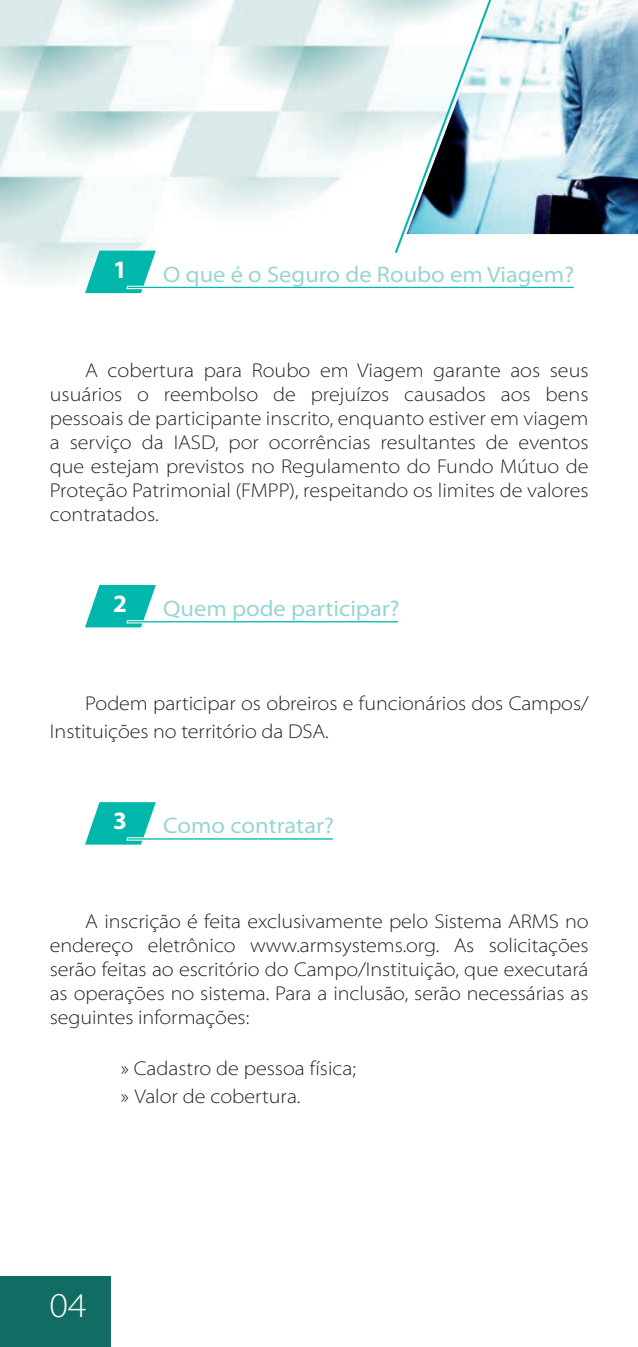
<style>
.page{position:relative;width:638px;height:1347px;background:#fff}
.page>*{position:absolute;margin:0;border:0;box-sizing:border-box;transform-origin:0 0}
.t1{font:300 semi-expanded 35px "Myriad Pro";color:#fff}
.t2{font:700 25px "Myriad Pro";color:#fff}
.t3{font:semi-expanded 22.5px "Myriad Pro";color:#96d5d2}
.t4{font:300 semi-expanded 20px/24px "Myriad Pro";letter-spacing:-.005em;color:#231f20;text-align:justify}
</style>
<div class="page">
<img style="left:0;top:0;width:558px;height:845px">
<div style="left:0;top:1276px;width:111px;height:70px;background:#116c64"></div>
<svg style="left:85px;top:251px;width:489px;height:42px"></svg>
<svg style="left:85px;top:585px;width:71px;height:42px"></svg>
<hr style="left:127px;top:621px;width:271px;height:1px;background:#00b7ac">
<svg style="left:393px;top:0;width:141px;height:255px"></svg>
<img style="left:406px;top:0;width:232px;height:234px">
<svg style="left:85px;top:802px;width:71px;height:42px"></svg>
<hr style="left:127px;top:838px;width:206px;height:1px;background:#00b7ac">
<p class="t2" style="left:113px;top:255px;width:15px">1</p>
<p class="t3" style="left:163px;top:262px;width:412px">O que é o Seguro de Roubo em Viagem?</p>
<p class="t4" style="left:50px;top:358px;width:540px;text-indent:35px">A cobertura para Roubo em Viagem garante aos seus usuários o reembolso de prejuízos causados aos bens pessoais de participante inscrito, enquanto estiver em viagem a serviço da IASD, por ocorrências resultantes de eventos que estejam previstos no Regulamento do Fundo Mútuo de Proteção Patrimonial (FMPP), respeitando os limites de valores contratados.</p>
<p class="t2" style="left:113px;top:589px;width:15px">2</p>
<p class="t3" style="left:163px;top:595px;width:238px">Quem pode participar?</p>
<p class="t4" style="left:50px;top:690px;width:540px;line-height:27.5px;text-indent:35px">Podem participar os obreiros e funcionários dos Campos/<br>Instituições no território da DSA.</p>
<p class="t2" style="left:113px;top:806px;width:15px">3</p>
<p class="t3" style="left:163px;top:813px;width:172px">Como contratar?</p>
<p class="t4" style="left:50px;top:909px;width:540px;text-indent:35px">A inscrição é feita exclusivamente pelo Sistema ARMS no endereço eletrônico www.armsystems.org. As solicitações serão feitas ao escritório do Campo/Instituição, que executará as operações no sistema. Para a inclusão, serão necessárias as seguintes informações:</p>
<p class="t4" style="left:121px;top:1055px;width:237px;line-height:27.5px">» Cadastro de pessoa física; » Valor de cobertura.</p>
<h1 class="t1" style="left:50px;top:1286px;width:39px">04</h1>
</div>
